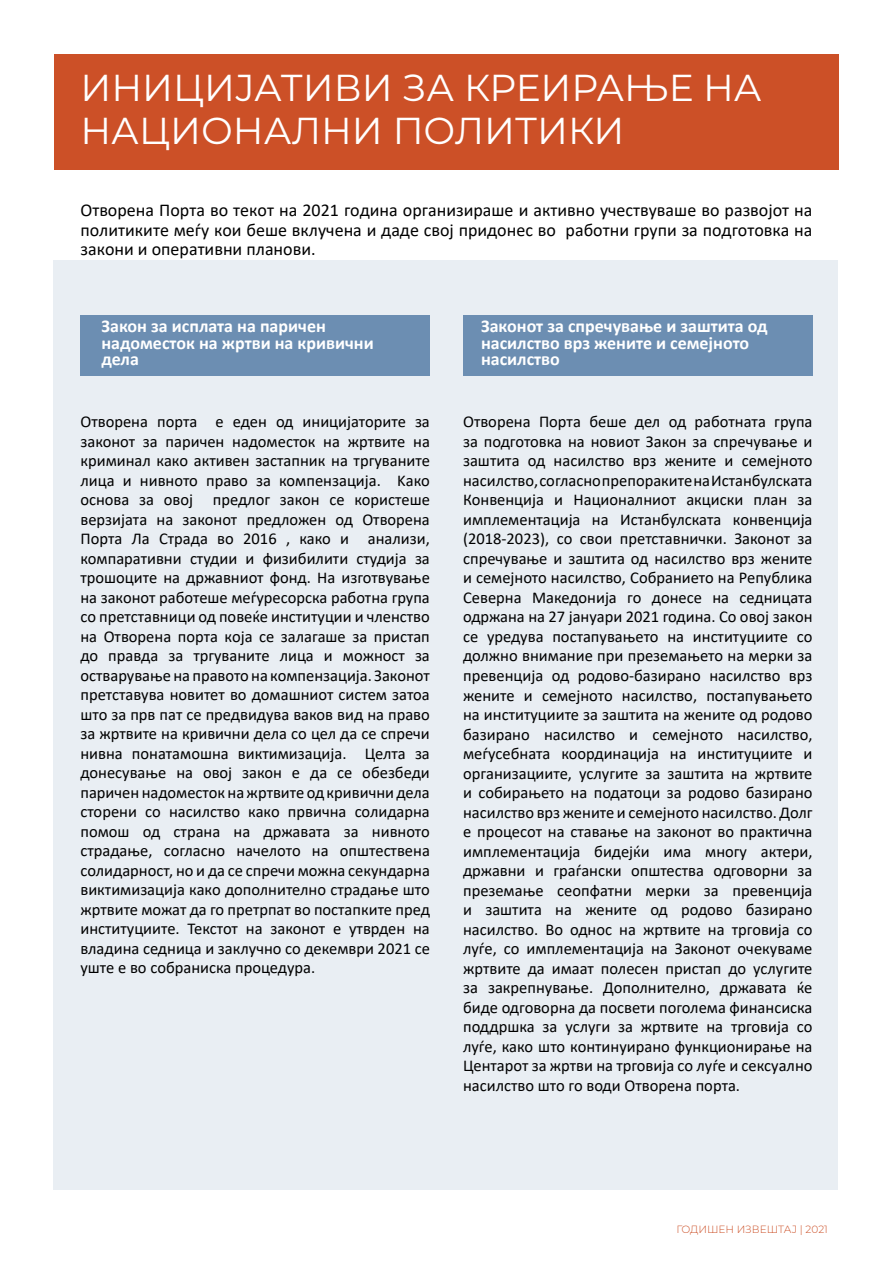
<style>
.page{position:relative;width:893px;height:1263px;background:#fff}
.page>*{position:absolute;margin:0;border:0;box-sizing:border-box;transform-origin:0 0}
.t1{font:37.5px/43.2px "Montserrat";color:#fff}
.t2{font:18px/19.5px "Calibri";color:#000;text-align:justify}
.t3{font:700 18px/16.5px "Calibri";color:#fff}
.t4{font:16.5px/19.5px "Calibri";color:#000;text-align:justify}
.t5{font:300 10.5px "Montserrat";color:#cc5027}
</style>
<div class="page">
<div style="left:54px;top:54px;width:785px;height:116px;background:#cc5027"></div>
<div style="left:53px;top:260px;width:785px;height:929px;background:#e9eef3"></div>
<div style="left:80px;top:316px;width:350px;height:60px;background:#6c8eb2"></div>
<div style="left:463px;top:316px;width:349px;height:60px;background:#6c8eb2"></div>
<h1 class="t1" style="left:80px;top:65px;width:683px">ИНИЦИЈАТИВИ ЗА КРЕИРАЊЕ НА<br>НАЦИОНАЛНИ ПОЛИТИКИ</h1>
<p class="t2" style="left:80px;top:200px;width:734px">Отворена Порта во текот на 2021 година организираше и активно учествуваше во развојот на политиките меѓу кои беше вклучена и даде свој придонес во работни групи за подготовка на закони и оперативни планови.</p>
<p class="t3" style="left:101px;top:318px;width:274px">Закон за исплата на паричен надоместок на жртви на кривични дела</p>
<p class="t3" style="left:481px;top:318px;width:288px">Законот за спречување и заштита од насилство врз жените и семејното насилство</p>
<p class="t4" style="left:80px;top:412px;width:351px">Отворена порта е еден од иницијаторите за законот за паричен надоместок на жртвите на криминал како активен застапник на тргуваните лица и нивното право за компензација. Kако основа за овој предлог закон се користеше верзијата на законот предложен од Отворена Порта Ла Страда во 2016 , како и анализи, компаративни студии и физибилити студија за трошоците на државниот фонд. На изготвување на законот работеше меѓуресорска работна група со претставници од повеќе институции и членство на Отворена порта која се залагаше за пристап до правда за тргуваните лица и можност за остварување на правото на компензација. Законот претставува новитет во домашниот систем затоа што за прв пат се предвидува ваков вид на право за жртвите на кривични дела со цел да се спречи нивна понатамошна виктимизација. Целта за донесување на овој закон е да се обезбеди паричен надоместок на жртвите од кривични дела сторени со насилство како првична солидарна помош од страна на државата за нивното страдање, согласно начелото на општествена солидарност, но и да се спречи можна секундарна виктимизација како дополнително страдање што жртвите можат да го претрпат во постапките пред институциите. Текстот на законот е утврден на владина седница и заклучно со декември 2021 се уште е во собраниска процедура.</p>
<p class="t4" style="left:463px;top:412px;width:351px">Отворена Порта беше дел од работната група за подготовка на новиот Закон за спречување и заштита од насилство врз жените и семејното насилство, согласно препораките на Истанбулската Конвенција и Националниот акциски план за имплементација на Истанбулската конвенција (2018-2023), со свои претставнички. Законот за спречување и заштита од насилство врз жените и семејното насилство, Собранието на Република Северна Македонија го донесе на седницата одржана на 27 јануари 2021 година. Со овој закон се уредува постапувањето на институциите со должно внимание при преземањето на мерки за превенција од родово-базирано насилство врз жените и семејното насилство, постапувањето на институциите за заштита на жените од родово базирано насилство и семејното насилство, меѓусебната координација на институциите и организациите, услугите за заштита на жртвите и собирањето на податоци за родово базирано насилство врз жените и семејното насилство. Долг е процесот на ставање на законот во практична имплементација бидејќи има многу актери, државни и граѓански општества одговорни за преземање сеопфатни мерки за превенција и заштита на жените од родово базирано насилство. Во однос на жртвите на трговија со луѓе, со имплементација на Законот очекуваме жртвите да имаат полесен пристап до услугите за закрепнување. Дополнително, државата ќе биде одговорна да посвети поголема финансиска поддршка за услуги за жртвите на трговија со луѓе, како што континуирано функционирање на Центарот за жртви на трговија со луѓе и сексуално насилство што го води Отворена порта.</p>
<p class="t5" style="left:676px;top:1222px;width:153px">ГОДИШЕН ИЗВЕШТАЈ | 2021</p>
</div>
